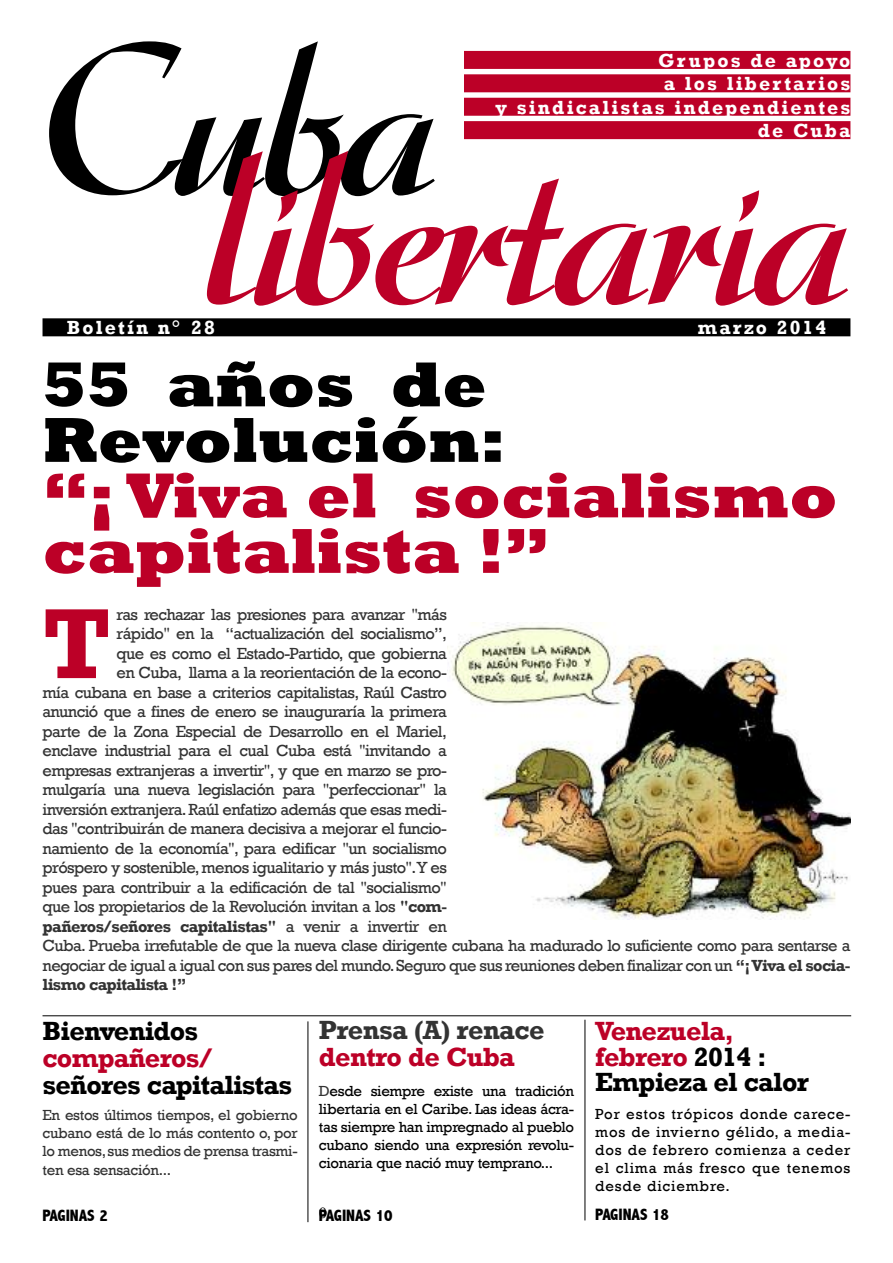
<style>
.page{position:relative;width:893px;height:1263px;background:#fff}
.page>*{position:absolute;margin:0;border:0;box-sizing:border-box;transform-origin:0 0}
.t1{font:500 212.55px "Arkona";letter-spacing:-.02em;color:#bc0027}
.t2{font:500 212.55px "Arkona";color:#000}
.t3{font:700 101.25px "Rockwell";color:#bc0027}
.t4{font:800 64.5px/55.5px "Rockwell";color:#bc0027}
.t5{font:800 64.5px/55.5px "Rockwell";color:#000}
.t6{font:700 27px/25.5px "Rockwell";letter-spacing:-.03em;color:#000}
.t7{font:700 27px "Rockwell";letter-spacing:-.025em;color:#bc0027}
.t8{font:700 27px "Rockwell";letter-spacing:-.02em;color:#333}
.t9{font:700 19.5px/23.4px "Rockwell";letter-spacing:.11em;color:#fff;text-align:right}
.t10{font:16.5px "Rockwell";letter-spacing:-.04em;color:#333}
.t11{font:700 16.5px "Rockwell";letter-spacing:-.035em;color:#333}
.t12{font:800 condensed 16.5px "Abadi";letter-spacing:-.005em;color:#000}
.t13{font:15px/18px "Rockwell";color:#000;text-align:justify}
.t14{font:15px/18.1px "Rockwell";letter-spacing:-.02em;color:#333;text-align:justify}
.s1{font-weight:700}
.s2{font-weight:400}
.s3{color:#333}
.s4{color:#bc0027}
</style>
<div class="page">
<div style="left:464px;top:51px;width:386px;height:18px;background:#bc0027"></div>
<div style="left:464px;top:74px;width:386px;height:18px;background:#bc0027"></div>
<div style="left:464px;top:98px;width:386px;height:18px;background:#bc0027"></div>
<div style="left:464px;top:121px;width:386px;height:18px;background:#bc0027"></div>
<div style="left:43px;top:318px;width:807px;height:18px;background:#000"></div>
<hr style="left:308px;top:1021px;width:1px;height:201px;background:#000">
<hr style="left:585px;top:1020px;width:1px;height:200px;background:#000">
<hr style="left:43px;top:1015px;width:808px;height:1px;background:#000">
<img style="left:447px;top:622px;width:403px;height:298px">
<h1 class="t2" style="left:42px;top:42px;width:396px">Cuba</h1>
<p class="t9" style="left:496px;top:48px;width:356px">Grupos de apoyo<br>a los libertarios<br>y sindicalistas independientes de Cuba</p>
<h1 class="t1" style="left:198px;top:152px;width:654px">libertaria</h1>
<p class="t9" style="left:67px;top:315px;width:150px">Boletín n° 28</p>
<p class="t9" style="left:698px;top:315px;width:130px">marzo 2014</p>
<h3 class="t5" style="left:43px;top:355px;width:464px">55 años de<br>Revolución:</h3>
<h3 class="t4" style="left:43px;top:466px;width:797px">“¡ Viva el socialismo capitalista !”</h3>
<h2 class="t3" style="left:43px;top:582px;width:70px">T</h2>
<p class="t10" style="left:117px;top:604px;width:332px">ras rechazar las presiones para avanzar "más</p>
<p class="t10" style="left:117px;top:623px;width:332px">rápido" en la “actualización del socialismo”,</p>
<p class="t10" style="left:117px;top:643px;width:332px">que es como el Estado-Partido, que gobierna</p>
<p class="t10" style="left:117px;top:662px;width:332px">en Cuba, llama a la reorientación de la econo-</p>
<p class="t10" style="left:43px;top:682px;width:406px">mía cubana en base a criterios capitalistas, Raúl Castro</p>
<p class="t10" style="left:43px;top:701px;width:406px">anunció que a fines de enero se inauguraría la primera</p>
<p class="t10" style="left:43px;top:721px;width:406px">parte de la Zona Especial de Desarrollo en el Mariel,</p>
<p class="t10" style="left:43px;top:740px;width:406px">enclave industrial para el cual Cuba está "invitando a</p>
<p class="t10" style="left:43px;top:760px;width:406px">empresas extranjeras a invertir", y que en marzo se pro-</p>
<p class="t10" style="left:43px;top:779px;width:406px">mulgaría una nueva legislación para "perfeccionar" la</p>
<p class="t10" style="left:43px;top:799px;width:406px">inversión extranjera.Raúl enfatizo además que esas medi-</p>
<p class="t10" style="left:43px;top:818px;width:406px">das "contribuirán de manera decisiva a mejorar el funcio-</p>
<p class="t10" style="left:43px;top:838px;width:406px">namiento de la economía", para edificar "un socialismo</p>
<p class="t10" style="left:43px;top:857px;width:406px">próspero y sostenible,menos igualitario y más justo".Y es</p>
<p class="t10" style="left:43px;top:877px;width:406px">pues para contribuir a la edificación de tal "socialismo"</p>
<p class="t10" style="left:43px;top:896px;width:406px">que los propietarios de la Revolución invitan a los <span class="s1">"com-</span></p>
<p class="t11" style="left:43px;top:916px;width:406px">pañeros/señores capitalistas" <span class="s2">a venir a invertir en</span></p>
<p class="t10" style="left:43px;top:935px;width:809px">Cuba. Prueba irrefutable de que la nueva clase dirigente cubana ha madurado lo suficiente como para sentarse a</p>
<p class="t10" style="left:43px;top:955px;width:809px">negociar de igual a igual con sus pares del mundo.Seguro que sus reuniones deben finalizar con un <span class="s1">“¡Viva el socia-</span></p>
<p class="t11" style="left:43px;top:974px;width:145px">lismo capitalista !”</p>
<h3 class="t6" style="left:43px;top:1017px;width:157px">Bienvenidos</h3>
<h3 class="t7" style="left:43px;top:1041px;width:172px">compañeros/</h3>
<h3 class="t6" style="left:43px;top:1071px;width:251px">señores capitalistas</h3>
<p class="t14" style="left:43px;top:1106px;width:257px">En estos últimos tiempos, el gobierno cubano está de lo más contento o, por lo menos,sus medios de prensa trasmi&shy;ten esa sensación...</p>
<p class="t12" style="left:43px;top:1206px;width:67px">PAGINAS 2</p>
<h3 class="t8" style="left:319px;top:1014px;width:227px">Prensa (A) renace</h3>
<h3 class="t7" style="left:319px;top:1041px;width:198px">dentro de Cuba</h3>
<p class="t13" style="left:319px;top:1082px;width:257px"><span class="s3">D</span>esde siempre existe una tradición libertaria en el Caribe. Las ideas ácra&shy;tas siempre han impregnado al pueblo cubano siendo una expresión revolu&shy;cionaria que nació muy temprano...</p>
<p class="t12" style="left:319px;top:1206px;width:75px"><sup>0</sup>PAGINAS 10</p>
<h3 class="t6" style="left:595px;top:1017px;width:215px"><span class="s4">Venezuela, febrero</span> 2014 :<br>Empieza el calor</h3>
<p class="t13" style="left:595px;top:1105px;width:257px">Por estos trópicos donde carece&shy;mos de invierno gélido, a media&shy;dos de febrero comienza a ceder el clima más fresco que tenemos desde diciembre.</p>
<p class="t12" style="left:595px;top:1205px;width:75px">PAGINAS 18</p>
</div>
